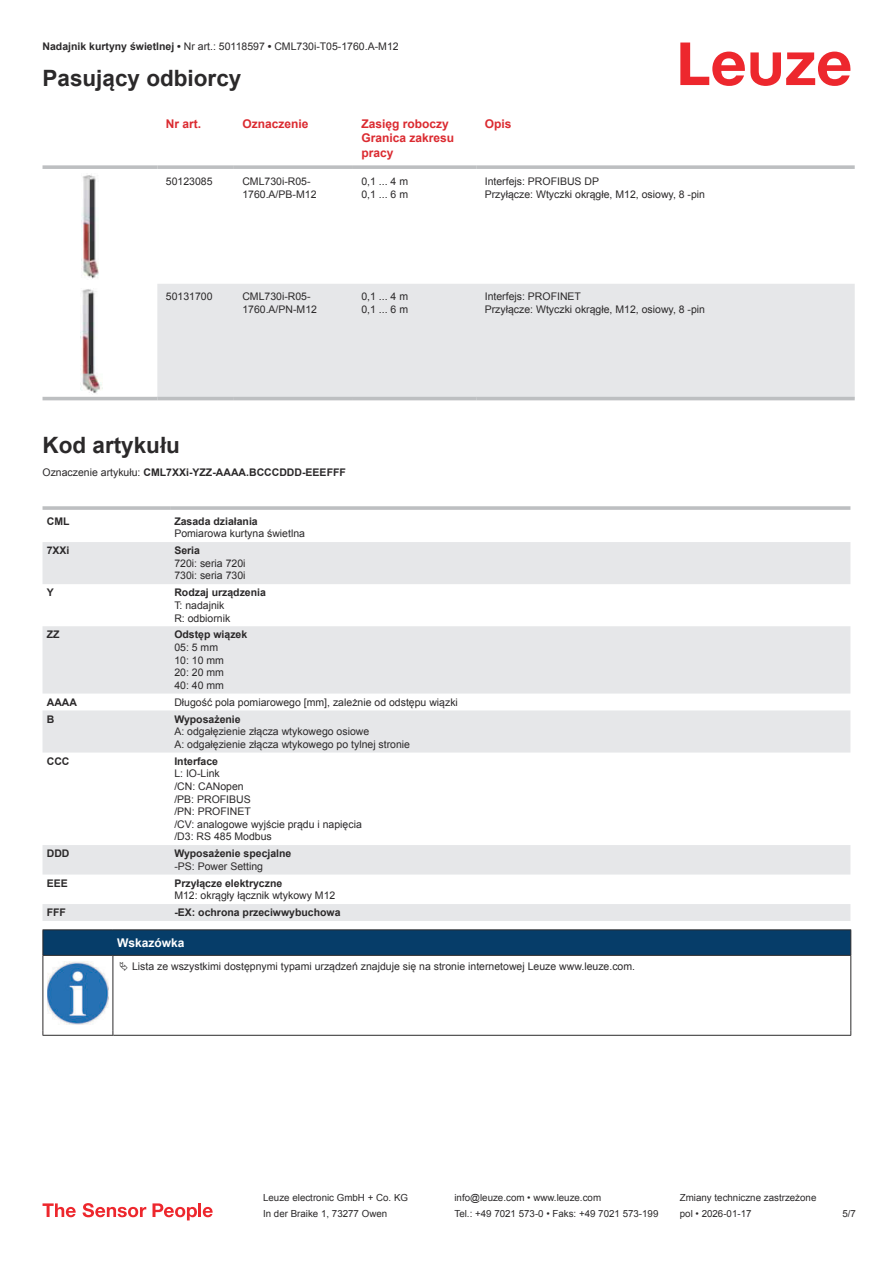
<style>
.page{position:relative;width:893px;height:1263px;background:#fff}
.page>*{position:absolute;margin:0;border:0;box-sizing:border-box;transform-origin:0 0}
.t1{font:700 22.5px "Arial";color:#2b292a}
.t2{font:700 12px/14.4px "Arial";color:#db2a30}
.t3{font:700 12px "Arial";color:#fff}
.t4{font:10.5px/12.6px "Arial";color:#2b292a}
.t5{font:700 10.5px "Arial";color:#2b292a}
.t6{font:9.75px "Arial";color:#2b292a}
.s1{font-weight:700}
.s2{font-weight:400}
</style>
<div class="page">
<svg style="left:680px;top:43px;width:170px;height:43px"></svg>
<svg style="left:43px;top:225px;width:812px;height:176px"></svg>
<div style="left:157px;top:284px;width:698px;height:113px;background:#e6e7e9"></div>
<svg style="left:43px;top:165px;width:114px;height:4px"></svg>
<svg style="left:157px;top:165px;width:77px;height:4px"></svg>
<svg style="left:234px;top:165px;width:119px;height:4px"></svg>
<svg style="left:353px;top:165px;width:123px;height:4px"></svg>
<svg style="left:476px;top:165px;width:379px;height:4px;background:#c3c5c7"></svg>
<hr style="left:43px;top:397px;width:114px;height:3px;background:#bdbfc1">
<hr style="left:157px;top:397px;width:77px;height:3px;background:#bdbfc1">
<hr style="left:234px;top:397px;width:119px;height:3px;background:#bdbfc1">
<hr style="left:353px;top:397px;width:123px;height:3px;background:#bdbfc1">
<hr style="left:476px;top:397px;width:379px;height:3px;background:#bdbfc1">
<img style="left:82px;top:175px;width:19px;height:104px">
<img style="left:80px;top:288px;width:23px;height:106px">
<svg style="left:43px;top:542px;width:807px;height:379px;fill:#e6e7e9"></svg>
<svg style="left:43px;top:506px;width:127px;height:4px"></svg>
<hr style="left:170px;top:506px;width:680px;height:4px;background:#c4c6c8">
<svg style="left:43px;top:1203px;width:33px;height:14px"></svg>
<svg style="left:83px;top:1203px;width:63px;height:14px"></svg>
<svg style="left:153px;top:1203px;width:44px;height:17px"></svg>
<hr style="left:198px;top:1203px;width:3px;height:14px;background:#ed272d">
<svg style="left:203px;top:1207px;width:10px;height:10px"></svg>
<svg style="left:44px;top:956px;width:806px;height:79px"></svg>
<hr style="left:43px;top:929px;width:70px;height:1px;background:#2b292a">
<hr style="left:43px;top:955px;width:70px;height:1px;background:#2b292a">
<hr style="left:113px;top:929px;width:738px;height:1px;background:#2b292a">
<div style="left:43px;top:930px;width:808px;height:25px;background:#063d69"></div>
<hr style="left:113px;top:955px;width:738px;height:1px;background:#2b292a">
<hr style="left:43px;top:956px;width:1px;height:75px;background:#2b292a">
<hr style="left:113px;top:956px;width:1px;height:75px;background:#2b292a">
<hr style="left:850px;top:956px;width:1px;height:75px;background:#2b292a">
<hr style="left:43px;top:1035px;width:70px;height:1px;background:#2b292a">
<hr style="left:113px;top:1035px;width:738px;height:1px;background:#2b292a">
<img style="left:47px;top:962px;width:61px;height:62px">
<div style="left:115px;top:956px;width:734px;height:20px;background:#fff"></div>
<p class="t4" style="left:43px;top:41px;width:358px"><span class="s1">Nadajnik kurtyny świetlnej •</span> Nr art.: 50118597 <span class="s1">•</span> CML730i-T05-1760.A-M12</p>
<h1 class="t1" style="left:43px;top:63px;width:200px">Pasujący odbiorcy</h1>
<p class="t2" style="left:166px;top:116px;width:37px">Nr art.</p>
<p class="t2" style="left:242px;top:117px;width:68px">Oznaczenie</p>
<p class="t2" style="left:361px;top:116px;width:94px">Zasięg roboczy<br>Granica zakresu pracy</p>
<p class="t2" style="left:485px;top:117px;width:28px">Opis</p>
<p class="t4" style="left:166px;top:176px;width:48px">50123085</p>
<p class="t4" style="left:242px;top:176px;width:76px">CML730i-R05-<br>1760.A/PB-M12</p>
<p class="t4" style="left:361px;top:175px;width:48px">0,1 ... 4 m<br>0,1 ... 6 m</p>
<p class="t4" style="left:485px;top:175px;width:222px">Interfejs: PROFIBUS DP<br>Przyłącze: Wtyczki okrągłe, M12, osiowy, 8 -pin</p>
<p class="t4" style="left:166px;top:291px;width:48px">50131700</p>
<p class="t4" style="left:242px;top:291px;width:76px">CML730i-R05-<br>1760.A/PN-M12</p>
<p class="t4" style="left:361px;top:290px;width:48px">0,1 ... 4 m<br>0,1 ... 6 m</p>
<p class="t4" style="left:485px;top:290px;width:222px">Interfejs: PROFINET<br>Przyłącze: Wtyczki okrągłe, M12, osiowy, 8 -pin</p>
<h1 class="t1" style="left:43px;top:429px;width:139px">Kod artykułu</h1>
<p class="t5" style="left:43px;top:465px;width:305px"><span class="s2">Oznaczenie artykułu:</span> CML7XXi-YZZ-AAAA.BCCCDDD-EEEFFF</p>
<p class="t5" style="left:47px;top:517px;width:24px">CML</p>
<p class="t5" style="left:174px;top:514px;width:85px">Zasada działania</p>
<p class="t4" style="left:174px;top:527px;width:132px">Pomiarowa kurtyna świetlna</p>
<p class="t5" style="left:47px;top:543px;width:24px">7XXi</p>
<p class="t5" style="left:174px;top:547px;width:27px">Seria</p>
<p class="t4" style="left:174px;top:558px;width:73px">720i: seria 720i<br>730i: seria 730i</p>
<p class="t5" style="left:47px;top:585px;width:9px">Y</p>
<p class="t5" style="left:174px;top:585px;width:93px">Rodzaj urządzenia</p>
<p class="t4" style="left:174px;top:599px;width:58px">T: nadajnik<br>R: odbiornik</p>
<p class="t5" style="left:47px;top:631px;width:14px">ZZ</p>
<p class="t5" style="left:174px;top:627px;width:74px">Odstęp wiązek</p>
<p class="t4" style="left:174px;top:642px;width:51px">05: 5 mm<br>10: 10 mm<br>20: 20 mm<br>40: 40 mm</p>
<p class="t5" style="left:47px;top:698px;width:32px">AAAA</p>
<p class="t4" style="left:174px;top:696px;width:285px">Długość pola pomiarowego [mm], zależnie od odstępu wiązki</p>
<p class="t5" style="left:47px;top:715px;width:9px">B</p>
<p class="t5" style="left:174px;top:711px;width:68px">Wyposażenie</p>
<p class="t4" style="left:174px;top:725px;width:237px">A: odgałęzienie złącza wtykowego osiowe<br>A: odgałęzienie złącza wtykowego po tylnej stronie</p>
<p class="t5" style="left:47px;top:757px;width:24px">CCC</p>
<p class="t5" style="left:174px;top:754px;width:45px">Interface</p>
<p class="t4" style="left:174px;top:768px;width:189px">L: IO-Link<br>/CN: CANopen<br>/PB: PROFIBUS<br>/PN: PROFINET<br>/CV: analogowe wyjście prądu i napięcia /D3: RS 485 Modbus</p>
<p class="t5" style="left:47px;top:850px;width:24px">DDD</p>
<p class="t5" style="left:174px;top:846px;width:119px">Wyposażenie specjalne</p>
<p class="t4" style="left:174px;top:860px;width:90px">-PS: Power Setting</p>
<p class="t5" style="left:47px;top:876px;width:23px">EEE</p>
<p class="t5" style="left:174px;top:876px;width:109px">Przyłącze elektryczne</p>
<p class="t4" style="left:174px;top:889px;width:163px">M12: okrągły łącznik wtykowy M12</p>
<p class="t5" style="left:47px;top:908px;width:21px">FFF</p>
<p class="t5" style="left:174px;top:905px;width:168px">-EX: ochrona przeciwwybuchowa</p>
<p class="t3" style="left:117px;top:934px;width:69px">Wskazówka</p>
<p class="t4" style="left:132px;top:960px;width:505px">Lista ze wszystkimi dostępnymi typami urządzeń znajduje się na stronie internetowej Leuze www.leuze.com.</p>
<p class="t6" style="left:263px;top:1191px;width:146px">Leuze electronic GmbH + Co. KG</p>
<p class="t6" style="left:454px;top:1191px;width:148px">info@leuze.com • www.leuze.com</p>
<p class="t6" style="left:680px;top:1191px;width:138px">Zmiany techniczne zastrzeżone</p>
<p class="t6" style="left:263px;top:1207px;width:126px">In der Braike 1, 73277 Owen</p>
<p class="t6" style="left:454px;top:1207px;width:205px">Tel.: +49 7021 573-0 • Faks: +49 7021 573-199</p>
<p class="t6" style="left:680px;top:1207px;width:73px">pol • 2026-01-17</p>
<p class="t6" style="left:842px;top:1210px;width:15px">5 /7</p>
</div>
